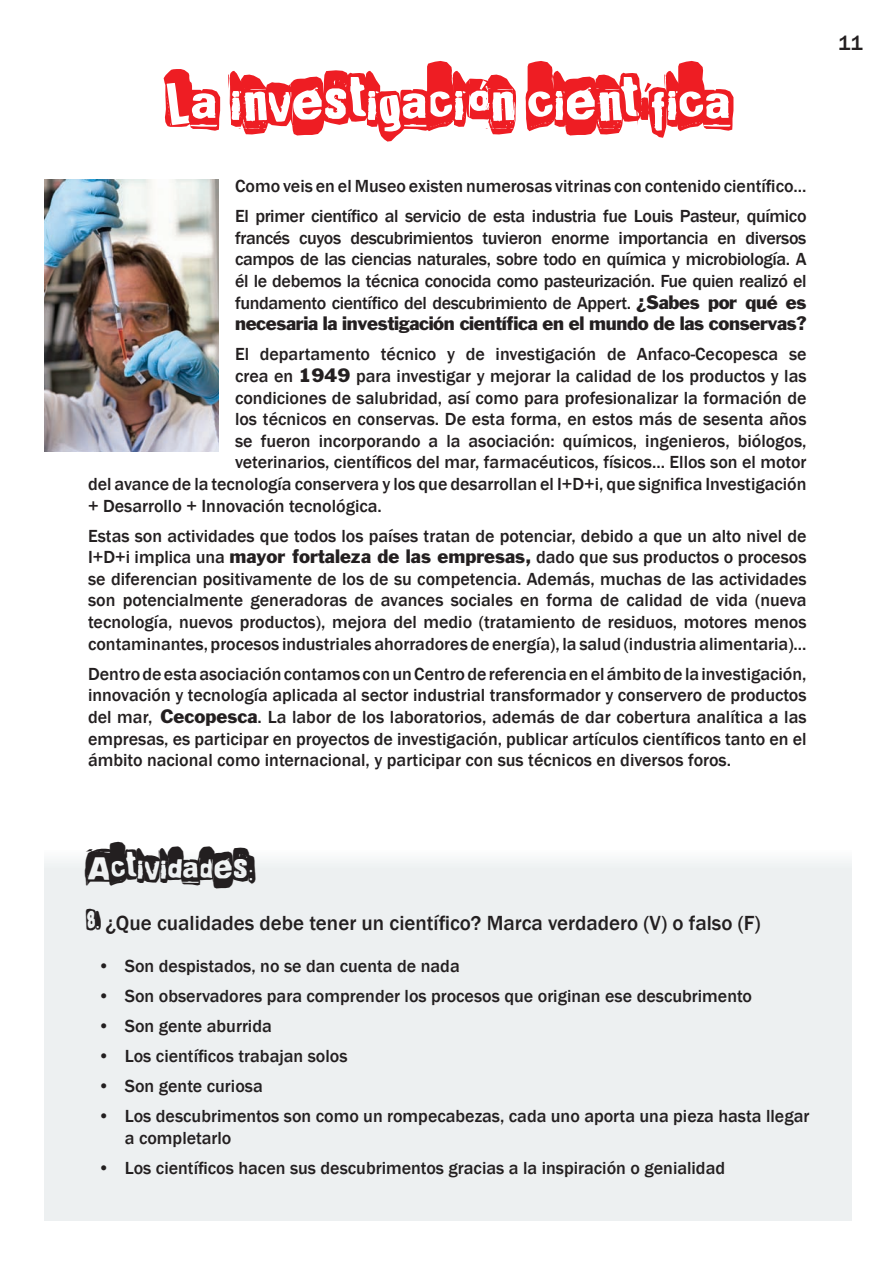
<style>
.page{position:relative;width:893px;height:1263px;background:#fff}
.page>*{position:absolute;margin:0;border:0;box-sizing:border-box;transform-origin:0 0}
.t1{font:72px "Punk'snotdead";color:#ee1d23}
.t2{font:45px "Punk'snotdead";color:#231f20}
.t3{font:500 21px "Franklin Gothic";color:#231f20}
.t4{font:500 18px/21.6px "Franklin Gothic";color:#231f20;text-align:justify}
.s1{font-weight:400}
.s2{font-family:"Punk'snotdead";font-weight:400;font-size:27px}
</style>
<div class="page">
<img style="left:44px;top:179px;width:174px;height:273px">
<div style="left:44px;top:848px;width:808px;height:372px;background:#edf0f1"></div>
<h1 class="t1" style="left:166px;top:57px;width:565px">LA INVESTIGACIÓN CIENTÍFICA</h1>
<p class="t4" style="left:235px;top:171px;width:573px;line-height:30.2px">Como veis en el Museo existen numerosas vitrinas con contenido científico...<br>El primer científico al servicio de esta industria fue Louis Pasteur, químico</p>
<p class="t4" style="left:235px;top:227px;width:573px">francés cuyos descubrimientos tuvieron enorme importancia en diversos campos de las ciencias naturales, sobre todo en química y microbiología. A él le debemos la técnica conocida como pasteurización. Fue quien realizó el fundamento científico del descubrimiento de Appert. <span class="s1">¿Sabes por qué es necesaria la investigación científica en el mundo de las conservas?</span></p>
<p class="t4" style="left:235px;top:344px;width:573px">El departamento técnico y de investigación de Anfaco-Cecopesca se</p>
<p class="t4" style="left:235px;top:365px;width:573px">crea en <span class="s1">1949</span> para investigar y mejorar la calidad de los productos y las</p>
<p class="t4" style="left:235px;top:387px;width:573px">condiciones de salubridad, así como para profesionalizar la formación de</p>
<p class="t4" style="left:235px;top:408px;width:573px">los técnicos en conservas. De esta forma, en estos más de sesenta años</p>
<p class="t4" style="left:235px;top:430px;width:573px">se fueron incorporando a la asociación: químicos, ingenieros, biólogos,</p>
<p class="t4" style="left:235px;top:452px;width:573px">veterinarios, científicos del mar, farmacéuticos, físicos... Ellos son el motor</p>
<p class="t4" style="left:88px;top:473px;width:720px">del avance de la tecnología conservera y los que desarrollan el I+D+i, que significa Investigación</p>
<p class="t4" style="left:88px;top:495px;width:295px">+ Desarrollo + Innovación tecnológica.</p>
<p class="t4" style="left:88px;top:525px;width:720px">Estas son actividades que todos los países tratan de potenciar, debido a que un alto nivel de I+D+i implica una <span class="s1">mayor fortaleza de las empresas,</span> dado que sus productos o procesos se diferencian positivamente de los de su competencia. Además, muchas de las actividades son potencialmente generadoras de avances sociales en forma de calidad de vida (nueva tecnología, nuevos productos), mejora del medio (tratamiento de residuos, motores menos contaminantes, procesos industriales ahorradores de energía), la salud (industria alimentaria)...</p>
<p class="t4" style="left:88px;top:663px;width:720px">Dentro de esta asociación contamos con un Centro de referencia en el ámbito de la investigación, innovación y tecnología aplicada al sector industrial transformador y conservero de productos del mar, <span class="s1">Cecopesca</span>. La labor de los laboratorios, además de dar cobertura analítica a las empresas, es participar en proyectos de investigación, publicar artículos científicos tanto en el ámbito nacional como internacional, y participar con sus técnicos en diversos foros.</p>
<h2 class="t2" style="left:87px;top:839px;width:169px">ACTIVIDADES:</h2>
<p class="t3" style="left:87px;top:909px;width:676px"><span class="s2">8.</span> ¿Que cualidades debe tener un científico? Marca verdadero (V) o falso (F)</p>
<p class="t4" style="left:98px;top:955px;width:363px">• Son despistados, no se dan cuenta de nada</p>
<p class="t4" style="left:98px;top:985px;width:656px">• Son observadores para comprender los procesos que originan ese descubrimento</p>
<p class="t4" style="left:98px;top:1015px;width:176px">• Son gente aburrida</p>
<p class="t4" style="left:98px;top:1045px;width:251px">• Los científicos trabajan solos</p>
<p class="t4" style="left:98px;top:1075px;width:166px">• Son gente curiosa</p>
<p class="t4" style="left:125px;top:1105px;width:686px;text-indent:-27px">• Los descubrimentos son como un rompecabezas, cada uno aporta una pieza hasta llegar a completarlo</p>
<p class="t4" style="left:98px;top:1157px;width:629px">• Los científicos hacen sus descubrimentos gracias a la inspiración o genialidad</p>
<p class="t3" style="left:838px;top:30px;width:26px">11</p>
</div>
